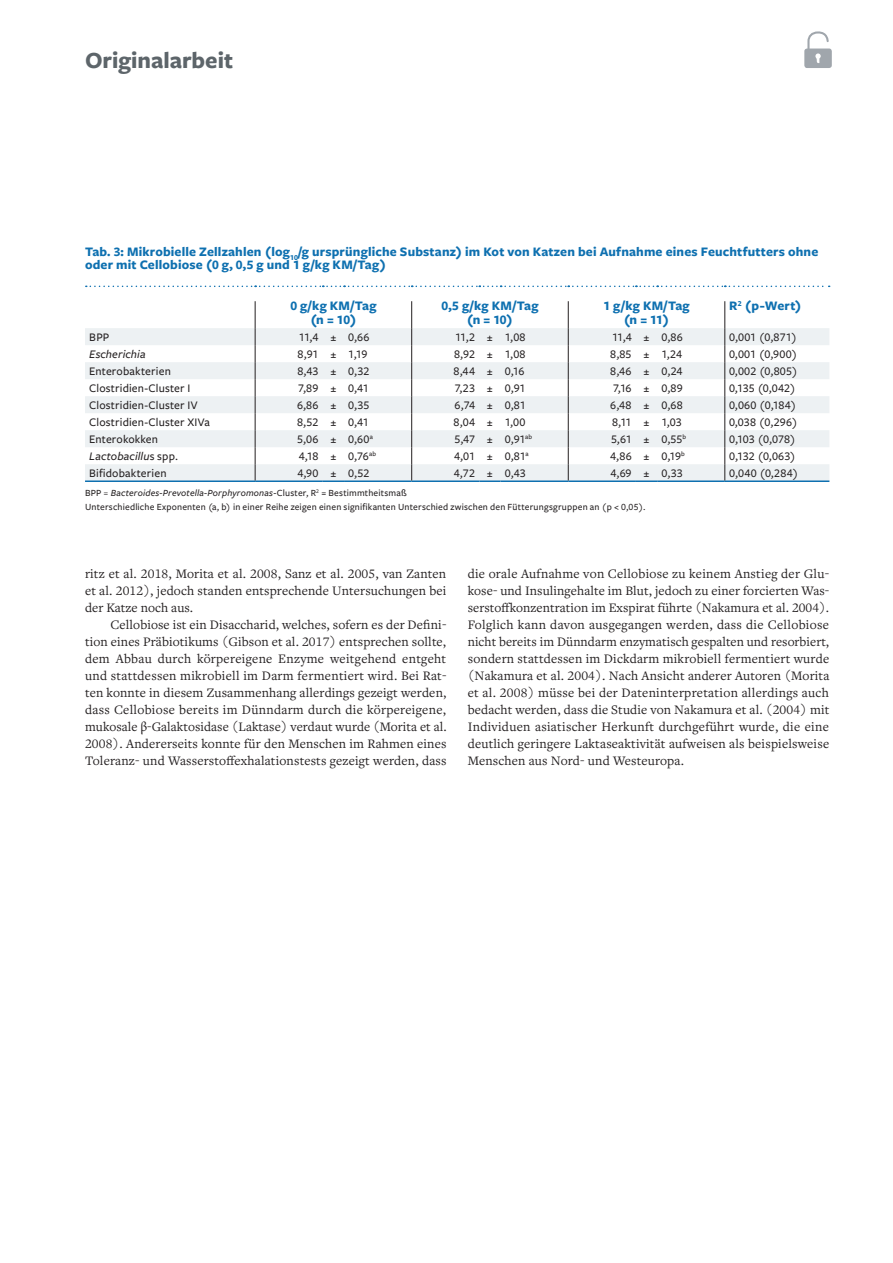
<style>
.page{position:relative;width:893px;height:1263px;background:#fff}
.page>*{position:absolute;margin:0;border:0;box-sizing:border-box;transform-origin:0 0}
.t1{font:700 24px "Freight Sans Pro";color:#5d656a}
.t2{font:13.5px/17px "Freight Text Pro";letter-spacing:.01em;color:#231f20;text-align:justify}
.t3{font:700 13.5px/13.5px "Freight Sans Pro";letter-spacing:.01em;color:#0e70b0;text-align:center}
.t4{font:500 12px "Freight Sans Pro";letter-spacing:.01em;color:#231f20}
.t5{font:italic 500 12px "Freight Sans Pro";letter-spacing:.01em;color:#231f20}
.t6{font:500 9.75px/13.5px "Freight Sans Pro";letter-spacing:.02em;color:#231f20}
.s1{font-style:normal}
.s2{font-weight:400;font-style:italic}
.s3{font-style:italic}
.s4{font-family:"Minion Pro"}
</style>
<div class="page">
<svg style="left:804px;top:31px;width:28px;height:37px"></svg>
<svg style="left:85px;top:328px;width:744px;height:152px;fill:#edf1f3"></svg>
<svg style="left:86px;top:286px;width:744px;height:1px"></svg>
<hr style="left:85px;top:480px;width:170px;height:2px;background:#0e70b0">
<hr style="left:255px;top:480px;width:68px;height:2px;background:#0e70b0">
<hr style="left:323px;top:480px;width:21px;height:2px;background:#0e70b0">
<hr style="left:344px;top:480px;width:68px;height:2px;background:#0e70b0">
<hr style="left:412px;top:480px;width:67px;height:2px;background:#0e70b0">
<hr style="left:479px;top:480px;width:22px;height:2px;background:#0e70b0">
<hr style="left:501px;top:480px;width:67px;height:2px;background:#0e70b0">
<hr style="left:568px;top:480px;width:68px;height:2px;background:#0e70b0">
<hr style="left:636px;top:480px;width:21px;height:2px;background:#0e70b0">
<hr style="left:657px;top:480px;width:68px;height:2px;background:#0e70b0">
<hr style="left:725px;top:480px;width:104px;height:2px;background:#0e70b0">
<svg style="left:255px;top:301px;width:1px;height:179px"></svg>
<svg style="left:411px;top:301px;width:1px;height:179px"></svg>
<svg style="left:568px;top:301px;width:1px;height:179px"></svg>
<svg style="left:725px;top:301px;width:1px;height:179px"></svg>
<h1 class="t1" style="left:85px;top:44px;width:150px">Originalarbeit</h1>
<p class="t3" style="left:85px;top:244px;width:735px;text-align:left">Tab. 3: Mikrobielle Zellzahlen (log<sub>10</sub>/g ursprüngliche Substanz) im Kot von Katzen bei Aufnahme eines Feuchtfutters ohne oder mit Cellobiose (0 g, 0,5 g und 1 g/kg KM/Tag)</p>
<p class="t3" style="left:290px;top:299px;width:88px">0 g/kg KM/Tag (n = 10)</p>
<p class="t3" style="left:441px;top:299px;width:98px">0,5 g/kg KM/Tag (n = 10)</p>
<p class="t3" style="left:603px;top:299px;width:88px">1 g/kg KM/Tag (n = 11)</p>
<p class="t3" style="left:729px;top:299px;width:74px">R<sup>2</sup> (p-Wert)</p>
<p class="t4" style="left:89px;top:329px;width:22px">BPP</p>
<p class="t4" style="left:299px;top:329px;width:72px">11,4 ± 0,66</p>
<p class="t4" style="left:455px;top:329px;width:72px">11,2 ± 1,08</p>
<p class="t4" style="left:612px;top:329px;width:72px">11,4 ± 0,86</p>
<p class="t4" style="left:729px;top:329px;width:69px">0,001 (0,871)</p>
<p class="t5" style="left:89px;top:346px;width:58px">Escherichia</p>
<p class="t4" style="left:298px;top:346px;width:71px">8,91 ± 1,19</p>
<p class="t4" style="left:454px;top:346px;width:73px">8,92 ± 1,08</p>
<p class="t4" style="left:610px;top:346px;width:73px">8,85 ± 1,24</p>
<p class="t4" style="left:729px;top:346px;width:70px">0,001 (0,900)</p>
<p class="t4" style="left:89px;top:363px;width:83px">Enterobakterien</p>
<p class="t4" style="left:297px;top:363px;width:74px">8,43 ± 0,32</p>
<p class="t4" style="left:454px;top:363px;width:72px">8,44 ± 0,16</p>
<p class="t4" style="left:610px;top:363px;width:74px">8,46 ± 0,24</p>
<p class="t4" style="left:729px;top:363px;width:70px">0,002 (0,805)</p>
<p class="t4" style="left:89px;top:380px;width:103px">Clostridien-Cluster I</p>
<p class="t4" style="left:298px;top:380px;width:72px">7,89 ± 0,41</p>
<p class="t4" style="left:455px;top:380px;width:72px">7,23 ± 0,91</p>
<p class="t4" style="left:613px;top:380px;width:71px">7,16 ± 0,89</p>
<p class="t4" style="left:729px;top:380px;width:68px">0,135 (0,042)</p>
<p class="t4" style="left:89px;top:397px;width:110px">Clostridien-Cluster IV</p>
<p class="t4" style="left:297px;top:397px;width:74px">6,86 ± 0,35</p>
<p class="t4" style="left:455px;top:397px;width:73px">6,74 ± 0,81</p>
<p class="t4" style="left:610px;top:397px;width:74px">6,48 ± 0,68</p>
<p class="t4" style="left:729px;top:397px;width:69px">0,060 (0,184)</p>
<p class="t4" style="left:89px;top:414px;width:122px">Clostridien-Cluster XIVa</p>
<p class="t4" style="left:297px;top:414px;width:73px">8,52 ± 0,41</p>
<p class="t4" style="left:454px;top:414px;width:73px">8,04 ± 1,00</p>
<p class="t4" style="left:612px;top:414px;width:71px">8,11 ± 1,03</p>
<p class="t4" style="left:729px;top:414px;width:70px">0,038 (0,296)</p>
<p class="t4" style="left:89px;top:431px;width:70px">Enterokokken</p>
<p class="t4" style="left:297px;top:431px;width:77px">5,06 ± 0,60<sup>a</sup></p>
<p class="t4" style="left:454px;top:431px;width:79px">5,47 ± 0,91<sup>ab</sup></p>
<p class="t4" style="left:611px;top:431px;width:77px">5,61 ± 0,55<sup>b</sup></p>
<p class="t4" style="left:729px;top:431px;width:68px">0,103 (0,078)</p>
<p class="t5" style="left:89px;top:448px;width:90px">Lactobacillu<span class="s1">s spp.</span></p>
<p class="t4" style="left:299px;top:448px;width:79px">4,18 ± 0,76<sup>ab</sup></p>
<p class="t4" style="left:454px;top:448px;width:76px">4,01 ± 0,81<sup>a</sup></p>
<p class="t4" style="left:610px;top:448px;width:76px">4,86 ± 0,19<sup>b</sup></p>
<p class="t4" style="left:729px;top:448px;width:68px">0,132 (0,063)</p>
<p class="t4" style="left:89px;top:465px;width:79px">Bifidobakterien</p>
<p class="t4" style="left:297px;top:465px;width:74px">4,90 ± 0,52</p>
<p class="t4" style="left:454px;top:465px;width:73px">4,72 ± 0,43</p>
<p class="t4" style="left:611px;top:465px;width:74px">4,69 ± 0,33</p>
<p class="t4" style="left:729px;top:465px;width:71px">0,040 (0,284)</p>
<p class="t6" style="left:85px;top:486px;width:562px">BPP <span class="s2">=</span> <span class="s3">Bacteroides-Prevotella-Porphyromonas</span>-Cluster, R<sup>2</sup> = Bestimmtheitsmaß<br>Unterschiedliche Exponenten (a, b) in einer Reihe zeigen einen signifikanten Unterschied zwischen den Fütterungsgruppen an (p &lt; 0,05).</p>
<p class="t2" style="left:85px;top:565px;width:363px">ritz et al. 2018, Morita et al. 2008, Sanz et al. 2005, van Zanten et al. 2012), jedoch standen entsprechende Untersuchungen bei der Katze noch aus.</p>
<p class="t2" style="left:85px;top:616px;width:363px;text-indent:26px">Cellobiose ist ein Disaccharid, welches, sofern es der Defini&shy;tion eines Präbiotikums (Gibson et al. 2017) entsprechen sollte, dem Abbau durch körpereigene Enzyme weitgehend entgeht und stattdessen mikrobiell im Darm fermentiert wird. Bei Rat&shy;ten konnte in diesem Zusammenhang allerdings gezeigt werden, dass Cellobiose bereits im Dünndarm durch die körpereigene, mukosale <span class="s4">β</span>-Galaktosidase (Laktase) verdaut wurde (Morita et al.<br>2008). Andererseits konnte für den Menschen im Rahmen eines Toleranz- und Wasserstoffexhalationstests gezeigt werden, dass</p>
<p class="t2" style="left:468px;top:565px;width:363px">die orale Aufnahme von Cellobiose zu keinem Anstieg der Glu&shy;kose- und Insulingehalte im Blut, jedoch zu einer forcierten Was&shy;serstoffkonzentration im Exspirat führte (Nakamura et al. 2004).<br>Folglich kann davon ausgegangen werden, dass die Cellobiose nicht bereits im Dünndarm enzymatisch gespalten und resorbiert, sondern stattdessen im Dickdarm mikrobiell fermentiert wurde (Nakamura et al. 2004). Nach Ansicht anderer Autoren (Morita et al. 2008) müsse bei der Dateninterpretation allerdings auch bedacht werden, dass die Studie von Nakamura et al. (2004) mit Individuen asiatischer Herkunft durchgeführt wurde, die eine deutlich geringere Laktaseaktivität aufweisen als beispielsweise Menschen aus Nord- und Westeuropa.</p>
</div>
